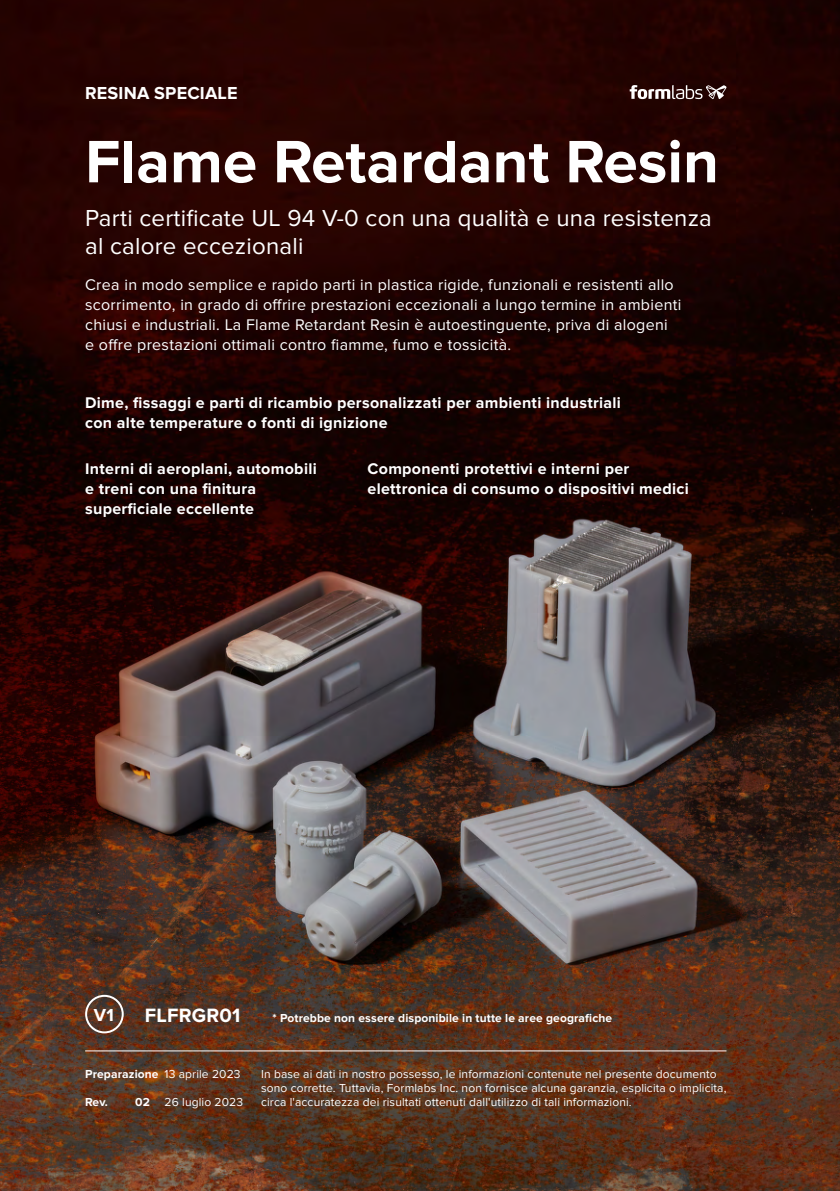
<style>
.page{position:relative;width:840px;height:1191px;background:#fff}
.page>*{position:absolute;margin:0;border:0;box-sizing:border-box;transform-origin:0 0}
.t1{font:700 62px "Proxima Nova";color:#fff}
.t2{font:24px/28.8px "Proxima Nova";letter-spacing:.01em;color:#fff}
.t3{font:700 20px "Proxima Nova";letter-spacing:.01em;color:#fff}
.t4{font:700 18px "Proxima Nova";letter-spacing:.01em;color:#fff}
.t5{font:16px/20px "Proxima Nova";letter-spacing:.02em;color:#fff}
.t6{font:700 16px/20px "Proxima Nova";letter-spacing:.02em;color:#fff}
.t7{font:12px/14px "Proxima Nova";letter-spacing:.01em;color:#fff}
.t8{font:700 12px "Proxima Nova";letter-spacing:.01em;color:#fff}
.s1{font-weight:400}
.s2{font-weight:700}
</style>
<div class="page">
<img style="left:0;top:0;width:839px;height:1191px">
<hr style="left:85px;top:1050px;width:641px;height:1px;background:#fff">
<div style="left:85px;top:994px;width:39px;height:39px;border:2px solid #fff;border-radius:50%"></div>
<svg style="left:629px;top:85px;width:97px;height:14px"></svg>
<p class="t4" style="left:85px;top:83px;width:154px">RESINA SPECIALE</p>
<h1 class="t1" style="left:85px;top:126px;width:635px">Flame Retardant Resin</h1>
<h2 class="t2" style="left:85px;top:203px;width:628px">Parti certificate UL 94 V-0 con una qualità e una resistenza al calore eccezionali</h2>
<p class="t5" style="left:85px;top:275px;width:597px">Crea in modo semplice e rapido parti in plastica rigide, funzionali e resistenti allo scorrimento, in grado di offrire prestazioni eccezionali a lungo termine in ambienti chiusi e industriali. La Flame Retardant Resin è autoestinguente, priva di alogeni<br>e offre prestazioni ottimali contro fiamme, fumo e tossicità.</p>
<p class="t6" style="left:85px;top:393px;width:537px">Dime, fissaggi e parti di ricambio personalizzati per ambienti industriali con alte temperature o fonti di ignizione</p>
<p class="t6" style="left:85px;top:459px;width:233px">Interni di aeroplani, automobili e treni con una finitura superficiale eccellente</p>
<p class="t6" style="left:367px;top:459px;width:323px">Componenti protettivi e interni per elettronica di consumo o dispositivi medici</p>
<p class="t4" style="left:94px;top:1004px;width:21px">V1</p>
<p class="t3" style="left:145px;top:1003px;width:97px">FLFRGR01</p>
<p class="t8" style="left:272px;top:1011px;width:341px">* Potrebbe non essere disponibile in tutte le aree geografiche</p>
<p class="t8" style="left:85px;top:1067px;width:157px">Preparazione <span class="s1">13 aprile 2023</span></p>
<p class="t7" style="left:261px;top:1067px;width:466px">In base ai dati in nostro possesso, le informazioni contenute nel presente documento sono corrette. Tuttavia, Formlabs Inc. non fornisce alcuna garanzia, esplicita o implicita,</p>
<p class="t8" style="left:85px;top:1095px;width:24px">Rev.</p>
<p class="t7" style="left:135px;top:1095px;width:109px"><span class="s2">02</span> 26 luglio 2023</p>
<p class="t7" style="left:261px;top:1095px;width:372px">circa l'accuratezza dei risultati ottenuti dall'utilizzo di tali informazioni.</p>
</div>
